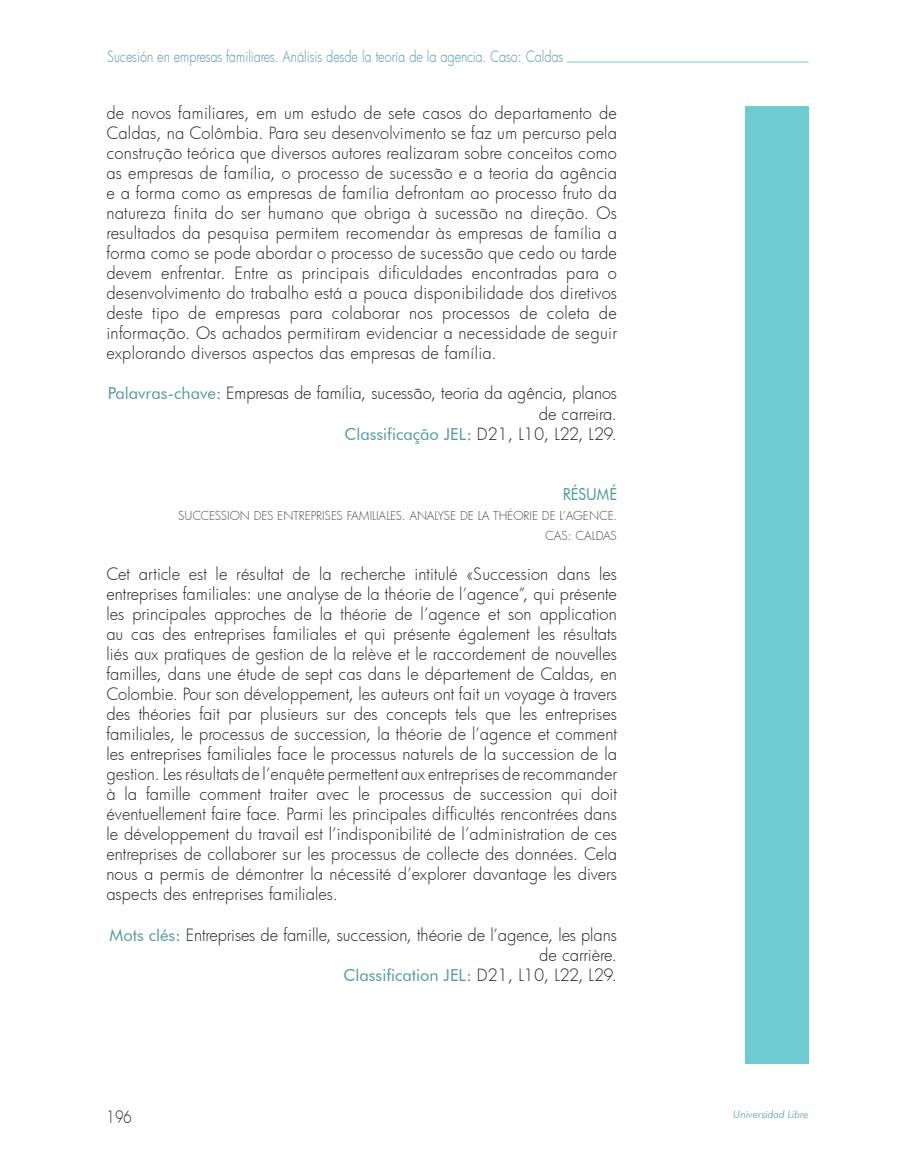
<style>
.page{position:relative;width:915px;height:1170px;background:#fff}
.page>*{position:absolute;margin:0;border:0;box-sizing:border-box;transform-origin:0 0}
.t1{font:300 16.5px/20.1px "Futura";color:#231f20;text-align:justify}
.t2{font:16.5px "Futura BT";color:#5299a0}
.t3{font:16.5px "Futura BT";color:#5299a0;scale:.9 1}
.t4{font:300 16.5px "Futura";color:#231f20;scale:.85 1}
.t5{font:300 15px "Futura";letter-spacing:-.005em;color:#5299a0;scale:.85 1}
.t6{font:300 12px/20.1px "Futura";color:#4b4c4d;text-align:right}
.t7{font:italic 300 10.5px "Futura BT";color:#5299a0}
.s1{font-family:"Futura BT";font-weight:400;color:#5299a0}
.s2{font-family:"Futura";font-weight:300;color:#231f20}
</style>
<div class="page">
<div style="left:744px;top:106px;width:64px;height:957px;background:#6fcbd2"></div>
<hr style="left:566px;top:62px;width:242px;height:1px;background:#6fcbd2">
<p class="t5" style="left:107px;top:46px;width:538px">Sucesión en empresas familiares. Análisis desde la teoría de la agencia. Caso: Caldas</p>
<p class="t1" style="left:106px;top:102px;width:512px">de novos familiares, em um estudo de sete casos do departamento de Caldas, na Colômbia. Para seu desenvolvimento se faz um percurso pela construção teórica que diversos autores realizaram sobre conceitos como as empresas de família, o processo de sucessão e a teoria da agência e a forma como as empresas de família defrontam ao processo fruto da natureza finita do ser humano que obriga à sucessão na direção. Os resultados da pesquisa permitem recomendar às empresas de família a forma como se pode abordar o processo de sucessão que cedo ou tarde devem enfrentar. Entre as principais dificuldades encontradas para o desenvolvimento do trabalho está a pouca disponibilidade dos diretivos deste tipo de empresas para colaborar nos processos de coleta de informação. Os achados permitiram evidenciar a necessidade de seguir explorando diversos aspectos das empresas de família.</p>
<p class="t1" style="left:108px;top:383px;width:510px;text-align:right"><span class="s1">palavras-chave:</span> Empresas de família, sucessão, teoria da agência, planos de carreira.</p>
<p class="t2" style="left:344px;top:423px;width:274px">classificação Jel: <span class="s2">D21, L10, L22, L29.</span></p>
<p class="t3" style="left:562px;top:483px;width:62px">rÉSumÉ</p>
<p class="t6" style="left:178px;top:505px;width:440px">SUCCESSION DES ENTREPRISES FAMILIALES. ANALYSE DE LA THÉORIE DE L’AGENCE.<br>CAS: CALDAS</p>
<p class="t1" style="left:106px;top:563px;width:512px">Cet article est le résultat de la recherche intitulé «Succession dans les entreprises familiales: une analyse de la théorie de l’agence”, qui présente les principales approches de la théorie de l’agence et son application au cas des entreprises familiales et qui présente également les résultats liés aux pratiques de gestion de la relève et le raccordement de nouvelles familles, dans une étude de sept cas dans le département de Caldas, en Colombie. Pour son développement, les auteurs ont fait un voyage à travers des théories fait par plusieurs sur des concepts tels que les entreprises familiales, le processus de succession, la théorie de l’agence et comment les entreprises familiales face le processus naturels de la succession de la gestion. Les résultats de l’enquête permettent aux entreprises de recommander à la famille comment traiter avec le processus de succession qui doit éventuellement faire face. Parmi les principales difficultés rencontrées dans le développement du travail est l’indisponibilité de l’administration de ces entreprises de collaborer sur les processus de collecte des données. Cela nous a permis de démontrer la nécessité d’explorer davantage les divers aspects des entreprises familiales.</p>
<p class="t1" style="left:110px;top:924px;width:509px;text-align:right"><span class="s1">mots clés:</span> Entreprises de famille, succession, théorie de l’agence, les plans de carrière.</p>
<p class="t2" style="left:343px;top:964px;width:275px">classification Jel: <span class="s2">D21, L10, L22, L29.</span></p>
<p class="t4" style="left:106px;top:1105px;width:31px">196</p>
<p class="t7" style="left:733px;top:1108px;width:77px">Universidad Libre</p>
</div>
